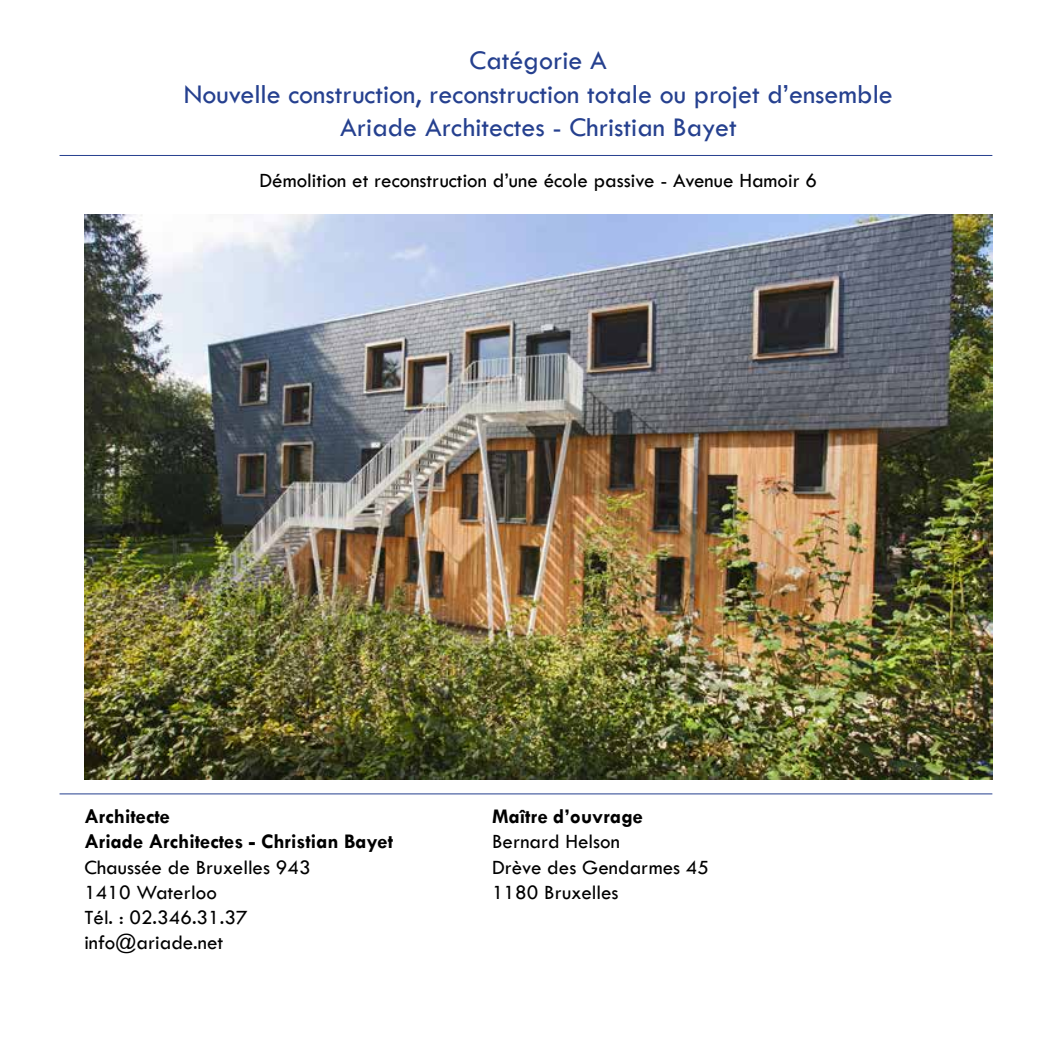
<style>
.page{position:relative;width:1042px;height:1042px;background:#fff}
.page>*{position:absolute;margin:0;border:0;box-sizing:border-box;transform-origin:0 0}
.t1{font:28px/33.6px "Tw Cen";color:#25408f;text-align:center}
.t2{font:21px/25.2px "Tw Cen";color:#000}
.t3{font:700 21px/25.2px "Tw Cen";color:#000}
</style>
<div class="page">
<hr style="left:60px;top:155px;width:932px;height:1px;background:#25408f">
<hr style="left:60px;top:793px;width:932px;height:1px;background:#25408f">
<img style="left:84px;top:214px;width:908px;height:565px">
<h1 class="t1" style="left:184px;top:43px;width:710px">Catégorie A<br>Nouvelle construction, reconstruction totale ou projet d’ensemble<br>Ariade Architectes - Christian Bayet</h1>
<p class="t2" style="left:260px;top:167px;width:559px">Démolition et reconstruction d’une école passive - Avenue Hamoir 6</p>
<p class="t3" style="left:84px;top:803px;width:310px">Architecte<br>Ariade Architectes - Christian Bayet</p>
<p class="t2" style="left:84px;top:854px;width:228px">Chaussée de Bruxelles 943<br>1410 Waterloo<br>Tél. : 02.346.31.37 info@ariade.net</p>
<p class="t3" style="left:492px;top:803px;width:152px">Maître d’ouvrage</p>
<p class="t2" style="left:492px;top:829px;width:219px">Bernard Helson<br>Drève des Gendarmes 45<br>1180 Bruxelles</p>
</div>
